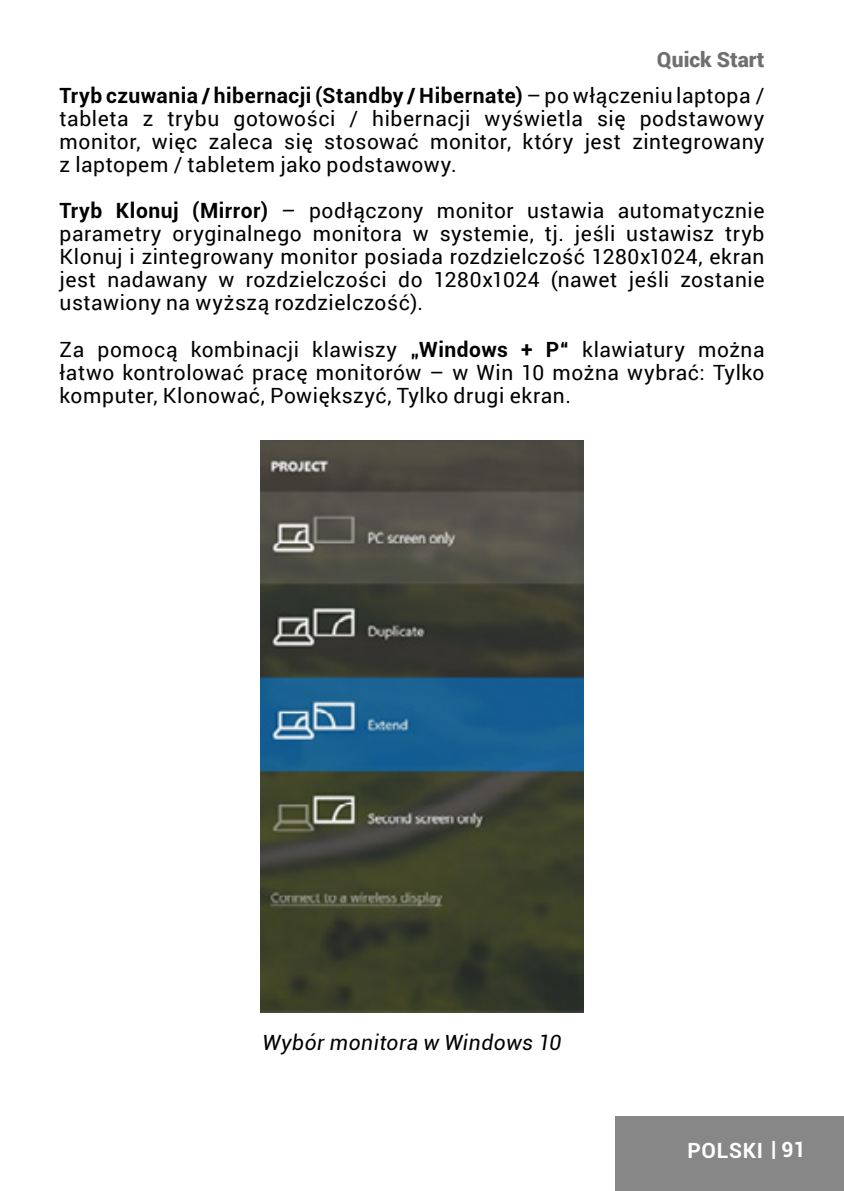
<style>
.page{position:relative;width:844px;height:1191px;background:#fff}
.page>*{position:absolute;margin:0;border:0;box-sizing:border-box;transform-origin:0 0}
.t1{font:21px/23.1px "Roboto";letter-spacing:.025em;color:#000;text-align:justify}
.t2{font:italic 21px "Roboto";letter-spacing:.025em;color:#000}
.t3{font:900 21px "Roboto";color:#706f6f}
.t4{font:700 21px "Roboto";letter-spacing:.03em;color:#fff}
.s1{font-weight:700}
</style>
<div class="page">
<div style="left:615px;top:1116px;width:228px;height:75px;background:#878787"></div>
<img style="left:260px;top:440px;width:324px;height:572px">
<p class="t3" style="left:656px;top:45px;width:109px">Quick Start</p>
<p class="t1" style="left:60px;top:83px;width:706px"><span class="s1">Tryb czuwania / hibernacji (Standby / Hibernate)</span> – po włączeniu laptopa / tableta z trybu gotowości / hibernacji wyświetla się podstawowy monitor, więc zaleca się stosować monitor, który jest zintegrowany z laptopem / tabletem jako podstawowy.</p>
<p class="t1" style="left:60px;top:198px;width:706px"><span class="s1">Tryb Klonuj (Mirror)</span> – podłączony monitor ustawia automatycznie parametry oryginalnego monitora w systemie, tj. jeśli ustawisz tryb Klonuj i zintegrowany monitor posiada rozdzielczość 1280x1024, ekran jest nadawany w rozdzielczości do 1280x1024 (nawet jeśli zostanie ustawiony na wyższą rozdzielczość).</p>
<p class="t1" style="left:60px;top:337px;width:706px">Za pomocą kombinacji klawiszy <span class="s1">„Windows + P“</span> klawiatury można łatwo kontrolować pracę monitorów – w Win 10 można wybrać: Tylko komputer, Klonować, Powiększyć, Tylko drugi ekran.</p>
<p class="t2" style="left:262px;top:1027px;width:300px">Wybór monitora w Windows 10</p>
<p class="t4" style="left:687px;top:1135px;width:120px">POLSKI | 91</p>
</div>
